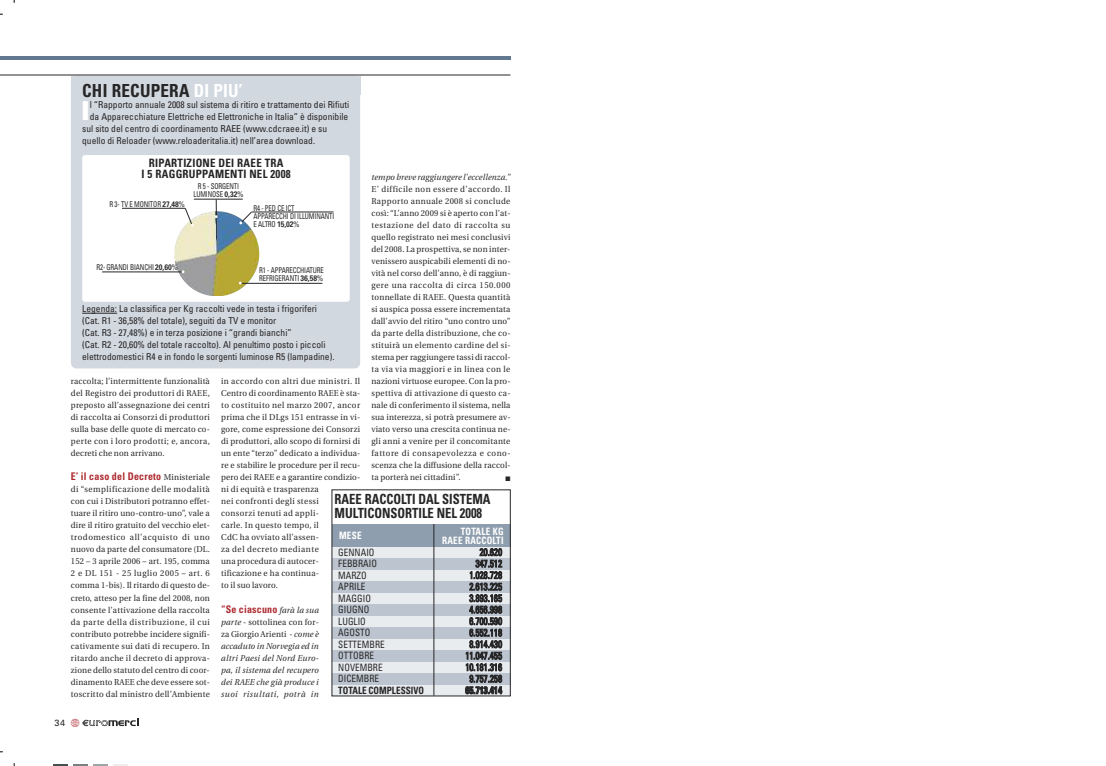
<style>
.page{position:relative;width:1106px;height:766px;background:#fff}
.page>*{position:absolute;margin:0;border:0;box-sizing:border-box;transform-origin:0 0}
.t1{font:900 26.1px "Univers";color:#fff}
.t2{font:700 condensed 18px "Univers";letter-spacing:.015em;color:#272627;scale:.95 1}
.t3{font:700 condensed 14px/14px "Univers";color:#272627;scale:.9 1}
.t4{font:700 condensed 11.5px/11px "Univers";letter-spacing:.025em;color:#272627;text-align:center;scale:.95 1}
.t5{font:700 condensed 10.5px "Univers";letter-spacing:.02em;color:#ae2a30;scale:.95 1}
.t6{font:condensed 10.1px/11.5px "Univers";letter-spacing:.005em;color:#272627;scale:.9 1}
.t7{font:700 condensed 10.1px "Univers";letter-spacing:.005em;color:#272627;scale:.9 1}
.t8{font:700 condensed 10.1px/9.1px "Univers";letter-spacing:.025em;color:#fff;text-align:right;scale:.9 1}
.t9{font:condensed 9.5px/12px "Univers";color:#272627}
.t10{font:9px "Univers";color:#272627}
.t11{font:8.5px/12px "Utopia";letter-spacing:.025em;color:#272627;text-align:justify;scale:.95 1}
.t12{font:italic 8.5px/12px "Utopia";letter-spacing:.02em;color:#272627;text-align:justify;scale:.95 1}
.t13{font:condensed 8px/8px "Univers";letter-spacing:-.015em;color:#272627;scale:.85 1}
.t14{font:6.5px "Zapf Dingbats";color:#272627}
.s1{color:#fff}
.s2{font-weight:700;font-stretch:normal}
.s3{font-stretch:normal}
.s4{font-family:"Utopia";font-weight:400;font-stretch:normal;font-size:8.5px;color:#272627}
.s5{font-family:"Utopia";font-weight:400;font-style:italic;font-stretch:normal;font-size:8.5px;color:#272627}
.s6{font-style:normal}
</style>
<div class="page">
<div style="left:71px;top:76px;width:289px;height:292px;background:#d2d8df;border-radius:6px"></div>
<div style="left:71px;top:76px;width:289px;height:18px;background:#d2d8df"></div>
<hr style="left:82px;top:313px;width:35px;height:1px;background:#272627">
<div style="left:82px;top:155px;width:268px;height:147px;background:#fff;border-radius:3px"></div>
<img style="left:174px;top:211px;width:85px;height:84px;border-radius:50%">
<hr style="left:252px;top:212px;width:81px;height:1px;background:#272627">
<hr style="left:240px;top:283px;width:82px;height:1px;background:#272627">
<hr style="left:102px;top:271px;width:81px;height:1px;background:#272627">
<hr style="left:122px;top:208px;width:63px;height:1px;background:#272627">
<hr style="left:194px;top:199px;width:49px;height:1px;background:#272627">
<svg style="left:185px;top:207px;width:9px;height:19px"></svg>
<svg style="left:215px;top:199px;width:2px;height:19px"></svg>
<svg style="left:239px;top:211px;width:13px;height:13px"></svg>
<svg style="left:54px;top:764px;width:14px;height:1px"></svg>
<svg style="left:74px;top:764px;width:14px;height:1px"></svg>
<svg style="left:94px;top:764px;width:34px;height:1px"></svg>
<hr style="left:0;top:74px;width:510px;height:1px;background:#272627">
<hr style="left:0;top:56px;width:510px;height:4px;background:#62788e">
<div style="left:332px;top:547px;width:178px;height:148px;background:#e9ecef"></div>
<div style="left:332px;top:558px;width:178px;height:11px;background:#bcc5cf"></div>
<div style="left:332px;top:581px;width:178px;height:11px;background:#bcc5cf"></div>
<div style="left:332px;top:524px;width:178px;height:23px;background:#8f9eae"></div>
<div style="left:332px;top:604px;width:178px;height:11px;background:#bcc5cf"></div>
<div style="left:332px;top:627px;width:178px;height:11px;background:#bcc5cf"></div>
<div style="left:332px;top:650px;width:178px;height:11px;background:#bcc5cf"></div>
<div style="left:332px;top:673px;width:178px;height:11px;background:#bcc5cf"></div>
<hr style="left:434px;top:524px;width:1px;height:171px;background:#272627">
<svg style="left:82px;top:718px;width:56px;height:8px"></svg>
<h2 class="t2" style="left:82px;top:84px;width:170px">CHI RECUPERA <span class="s1">DI PIU’</span></h2>
<h1 class="t1" style="left:81px;top:101px;width:10px">I</h1>
<p class="t9" style="left:90px;top:99px;width:261px">l “Rapporto annuale 2008 sul sistema di ritiro e trattamento dei Rifiuti</p>
<p class="t9" style="left:90px;top:111px;width:260px">da Apparecchiature Elettriche ed Elettroniche in Italia” è disponibile</p>
<p class="t9" style="left:82px;top:123px;width:246px">sul sito del centro di coordinamento RAEE (www.cdcraee.it) e su</p>
<p class="t9" style="left:82px;top:135px;width:234px">quello di Reloader (www.reloaderitalia.it) nell’area download.</p>
<h3 class="t4" style="left:142px;top:158px;width:158px">RIPARTIZIONE DEI RAEE TRA<br>I 5 RAGGRUPPAMENTI NEL 2008</h3>
<p class="t13" style="left:253px;top:204px;width:97px">R4 - PED CE ICT<br>APPARECCHI DI ILLUMINANTI<br>E ALTRO <span class="s2">15,02</span><span class="s3">%</span></p>
<p class="t12" style="left:371px;top:172px;width:148px">tempo breve raggiungere l’eccellenza.”</p>
<p class="t11" style="left:371px;top:184px;width:148px">E’ difficile non essere d’accordo. Il Rapporto annuale 2008 si conclude così: “L’anno 2009 si è aperto con l’at&shy;testazione del dato di raccolta su quello registrato nei mesi conclusivi del 2008. La prospettiva, se non inter&shy;venissero auspicabili elementi di no&shy;vità nel corso dell’anno, è di raggiun&shy;gere una raccolta di circa 150.000 tonnellate di RAEE. Questa quantità si auspica possa essere incrementata dall’avvio del ritiro “uno contro uno” da parte della distribuzione, che co&shy;stituirà un elemento cardine del si&shy;stema per raggiungere tassi di raccol&shy;ta via via maggiori e in linea con le nazioni virtuose europee. Con la pro&shy;spettiva di attivazione di questo ca&shy;nale di conferimento il sistema, nella sua interezza, si potrà presumere av&shy;viato verso una crescita continua ne&shy;gli anni a venire per il concomitante fattore di consapevolezza e cono&shy;scenza che la diffusione della raccol&shy;ta porterà nei cittadini”.</p>
<p class="t13" style="left:193px;top:183px;width:60px;text-align:center">R 5 - SORGENTI<br>LUMINOSE <span class="s2">0,32</span><span class="s3">%</span></p>
<p class="t13" style="left:109px;top:200px;width:90px">R 3- TV E MONITOR <span class="s2">27,48</span><span class="s3">%</span></p>
<p class="t13" style="left:96px;top:264px;width:97px">R2- GRANDI BIANCHI <span class="s2">20,60</span><span class="s3">%</span></p>
<p class="t13" style="left:259px;top:267px;width:78px">R1 - APPARECCHIATURE<br>REFRIGERANTI <span class="s2">36,58</span><span class="s3">%</span></p>
<p class="t9" style="left:82px;top:303px;width:254px">Legenda: La classifica per Kg raccolti vede in testa i frigoriferi (Cat. R1 - 36,58% del totale), seguiti da TV e monitor<br>(Cat. R3 - 27,48%) e in terza posizione i “grandi bianchi”<br>(Cat. R2 - 20,60% del totale raccolto). Al penultimo posto i piccoli elettrodomestici R4 e in fondo le sorgenti luminose R5 (lampadine).</p>
<p class="t11" style="left:71px;top:376px;width:148px">raccolta; l’intermittente funzionalità del Registro dei produttori di RAEE, preposto all’assegnazione dei centri di raccolta ai Consorzi di produttori sulla base delle quote di mercato co&shy;perte con i loro prodotti; e, ancora, decreti che non arrivano.</p>
<p class="t5" style="left:71px;top:472px;width:148px">E’ il caso del Decreto <span class="s4">Ministeriale</span></p>
<p class="t11" style="left:71px;top:484px;width:148px">di “semplificazione delle modalità con cui i Distributori potranno effet&shy;tuare il ritiro uno-contro-uno”, vale a dire il ritiro gratuito del vecchio elet&shy;trodomestico all’acquisto di uno nuovo da parte del consumatore (DL.<br>152 – 3 aprile 2006 – art. 195, comma 2 e DL 151 - 25 luglio 2005 – art. 6 comma 1-bis). Il ritardo di questo de&shy;creto, atteso per la fine del 2008, non consente l’attivazione della raccolta da parte della distribuzione, il cui contributo potrebbe incidere signifi&shy;cativamente sui dati di recupero. In ritardo anche il decreto di approva&shy;zione dello statuto del centro di coor&shy;dinamento RAEE che deve essere sot&shy;toscritto dal ministro dell’Ambiente</p>
<p class="t11" style="left:221px;top:376px;width:148px;text-align:left">in accordo con altri due ministri. Il<br>Centro di coordinamento RAEE è sta&shy;to costituito nel marzo 2007, ancor prima che il DLgs 151 entrasse in vi&shy;gore, come espressione dei Consorzi di produttori, allo scopo di fornirsi di un ente “terzo” dedicato a individua&shy;re e stabilire le procedure per il recu&shy;pero dei RAEE e a garantire condizio&shy;ni di equità e trasparenza<br>nei confronti degli stessi<br>consorzi tenuti ad appli-<br>carle. In questo tempo, il<br>CdC ha ovviato all’assen-<br>za del decreto mediante<br>una procedura di autocer&shy;tificazione e ha continua-<br>to il suo lavoro.</p>
<p class="t5" style="left:221px;top:604px;width:104px">“Se ciascuno <span class="s5">farà la sua</span></p>
<p class="t12" style="left:221px;top:616px;width:104px">parte <span class="s6">- sottolinea con for&shy;za Giorgio Arienti -</span> come è accaduto in Norvegia ed in altri Paesi del Nord Euro&shy;pa, il sistema del recupero dei RAEE che già produce i suoi risultati, potrà in</p>
<p class="t14" style="left:505px;top:474px;width:6px">■</p>
<h3 class="t3" style="left:334px;top:493px;width:175px">RAEE RACCOLTI DAL SISTEMA<br>MULTICONSORTILE NEL 2008</h3>
<p class="t8" style="left:442px;top:527px;width:70px">TOTALE KG<br>RAEE RACCOLTI</p>
<p class="t6" style="left:338px;top:547px;width:53px">GENNAIO<br>FEBBRAIO<br>MARZO<br>APRILE<br>MAGGIO<br>GIUGNO<br>LUGLIO<br>AGOSTO<br>SETTEMBRE<br>OTTOBRE<br>NOVEMBRE<br>DICEMBRE</p>
<p class="t7" style="left:338px;top:686px;width:97px">TOTALE COMPLESSIVO</p>
<p class="t8" style="left:339px;top:531px;width:26px">MESE</p>
<p class="t6" style="left:465px;top:547px;width:42px;text-align:right">20.620<br>347.512<br>1.028.728<br>2.613.225<br>3.893.165<br>4.656.998<br>6.700.590<br>6.552.118<br>8.914.430<br>11.047.455<br>10.181.316<br>9.757.258</p>
<p class="t7" style="left:465px;top:686px;width:42px">65.713.414</p>
<p class="t10" style="left:55px;top:719px;width:12px">34</p>
</div>
